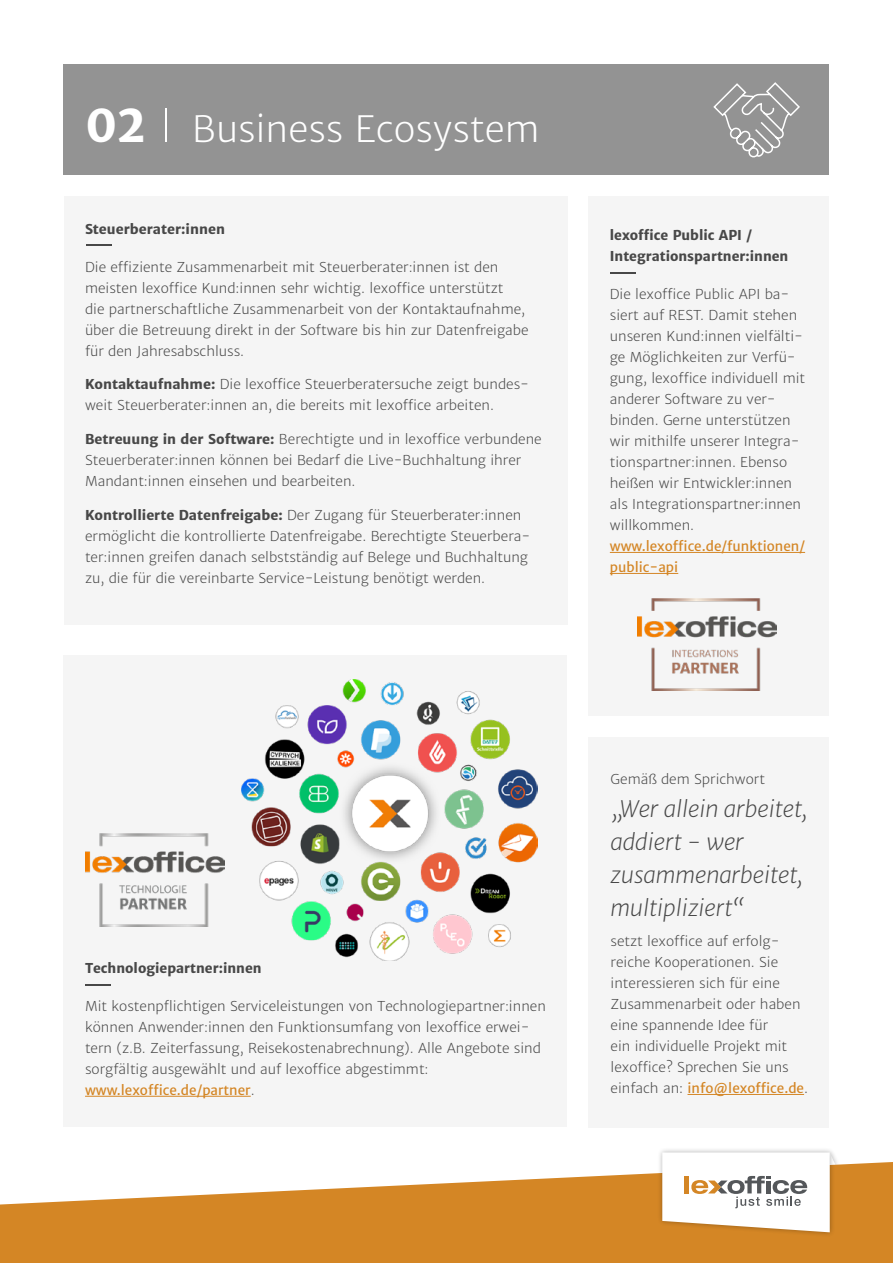
<style>
.page{position:relative;width:893px;height:1263px;background:#fff}
.page>*{position:absolute;margin:0;border:0;box-sizing:border-box;transform-origin:0 0}
.t1{font:700 45px "Haufe Merriweather Sans";color:#fff}
.t2{font:36px "Haufe Merriweather Sans X Lt";color:#fff}
.t3{font:italic 22.5px/33px "Haufe Merriweather Sans X Lt";color:#484848}
.t4{font:13.5px/21px "Haufe Merriweather Sans X Lt";color:#484848}
.t5{font:700 13.5px/21px "Haufe Merriweather Sans";color:#484848}
.s1{font-family:"Haufe Merriweather Sans";font-weight:700}
.s2{font-family:"Haufe Merriweather Sans";color:#d48625}
</style>
<div class="page">
<svg style="left:0;top:1162px;width:893px;height:101px;fill:#d48625"></svg>
<div style="left:657px;top:1147px;width:178px;height:90px;background:#000;opacity:.3"></div>
<svg style="left:662px;top:1152px;width:174px;height:80px"></svg>
<div style="left:64px;top:655px;width:503px;height:471px;background:#f5f5f5"></div>
<hr style="left:85px;top:1096px;width:166px;height:1px;background:#d48625">
<hr style="left:85px;top:984px;width:26px;height:2px;background:#484848">
<div style="left:64px;top:196px;width:503px;height:428px;background:#f5f5f5"></div>
<svg style="left:86px;top:245px;width:26px;height:1px"></svg>
<div style="left:64px;top:64px;width:765px;height:110px;background:#939393"></div>
<hr style="left:166px;top:109px;width:1px;height:33px;background:#fff">
<div style="left:589px;top:196px;width:240px;height:519px;background:#f5f5f5"></div>
<hr style="left:610px;top:552px;width:195px;height:1px;background:#d48625">
<hr style="left:610px;top:573px;width:68px;height:1px;background:#d48625">
<hr style="left:610px;top:272px;width:25px;height:2px;background:#484848">
<img style="left:637px;top:598px;width:140px;height:92px">
<img style="left:85px;top:834px;width:139px;height:92px">
<img style="left:242px;top:680px;width:295px;height:280px">
<svg style="left:713px;top:82px;width:87px;height:76px"></svg>
<div style="left:588px;top:737px;width:241px;height:391px;background:#f5f5f5"></div>
<hr style="left:687px;top:1094px;width:117px;height:1px;background:#d48625">
<p class="t1" style="left:86px;top:98px;width:61px">02</p>
<p class="t2" style="left:192px;top:107px;width:349px">Business Ecosystem</p>
<p class="t5" style="left:85px;top:218px;width:141px">Steuerberater:innen</p>
<p class="t4" style="left:85px;top:256px;width:445px">Die effiziente Zusammenarbeit mit Steuerberater:innen ist den meisten lexoffice Kund:innen sehr wichtig. lexoffice unterstützt<br>die partnerschaftliche Zusammenarbeit von der Kontaktaufnahme, über die Betreuung direkt in der Software bis hin zur Datenfreigabe für den Jahresabschluss.</p>
<p class="t4" style="left:85px;top:374px;width:446px"><span class="s1">Kontaktaufnahme:</span> Die lexoffice Steuerberatersuche zeigt bundes&shy;weit Steuerberater:innen an, die bereits mit lexoffice arbeiten.</p>
<p class="t4" style="left:85px;top:429px;width:458px"><span class="s1">Betreuung in der Software:</span> Berechtigte und in lexoffice verbundene<br>Steuerberater:innen können bei Bedarf die Live-Buchhaltung ihrer<br>Mandant:innen einsehen und bearbeiten.</p>
<p class="t4" style="left:85px;top:505px;width:447px"><span class="s1">Kontrollierte Datenfreigabe:</span> Der Zugang für Steuerberater:innen ermöglicht die kontrollierte Datenfreigabe. Berechtigte Steuerbera&shy;ter:innen greifen danach selbstständig auf Belege und Buchhaltung zu, die für die vereinbarte Service-Leistung benötigt werden.</p>
<p class="t5" style="left:610px;top:225px;width:180px">lexoffice Public API /<br>Integrationspartner:innen</p>
<p class="t4" style="left:610px;top:284px;width:197px">Die lexoffice Public API ba&shy;siert auf REST. Damit stehen unseren Kund:innen vielfälti&shy;ge Möglichkeiten zur Verfü&shy;gung, lexoffice individuell mit anderer Software zu ver&shy;binden. Gerne unterstützen wir mithilfe unserer Integra&shy;tionspartner:innen. Ebenso heißen wir Entwickler:innen als Integrationspartner:innen willkommen. <span class="s2">www.lexoffice.de/funktionen/ public-api</span></p>
<p class="t5" style="left:85px;top:958px;width:178px">Technologiepartner:innen</p>
<p class="t4" style="left:85px;top:996px;width:462px">Mit kostenpflichtigen Serviceleistungen von Technologiepartner:innen können Anwender:innen den Funktionsumfang von lexoffice erwei&shy;tern (z.B. Zeiterfassung, Reisekostenabrechnung). Alle Angebote sind sorgfältig ausgewählt und auf lexoffice abgestimmt: <span class="s2">www.lexoffice.de/partner</span>.</p>
<p class="t4" style="left:611px;top:769px;width:156px">Gemäß dem Sprichwort</p>
<p class="t3" style="left:611px;top:793px;width:198px">„Wer allein arbeitet, addiert - wer zusammenarbeitet, multipliziert“</p>
<p class="t4" style="left:611px;top:931px;width:199px">setzt lexoffice auf erfolg&shy;reiche Kooperationen. Sie interessieren sich für eine<br>Zusammenarbeit oder haben eine spannende Idee für<br>ein individuelle Projekt mit lexoffice? Sprechen Sie uns einfach an: <span class="s2">info@lexoffice.de</span>.</p>
</div>
